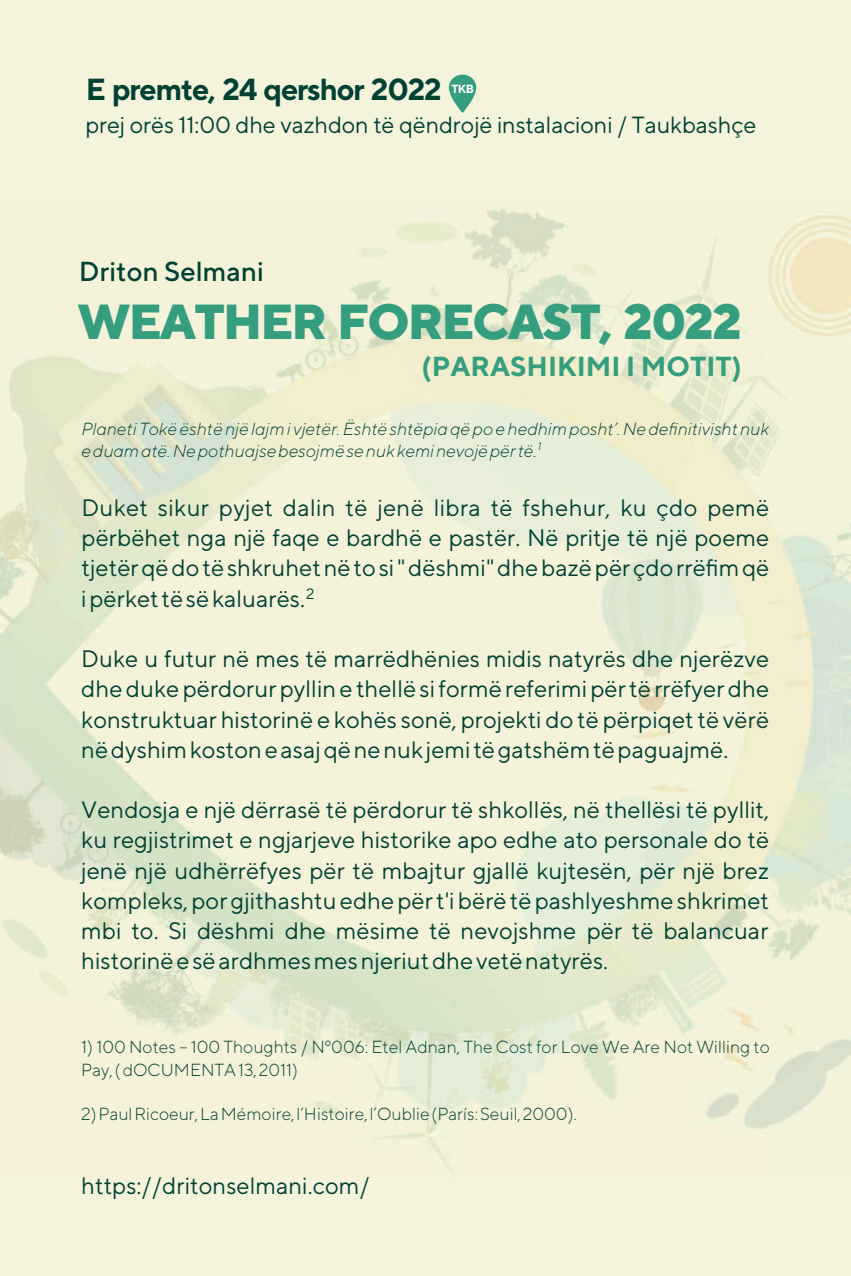
<style>
.page{position:relative;width:851px;height:1276px;background:#fff}
.page>*{position:absolute;margin:0;border:0;box-sizing:border-box;transform-origin:0 0}
.t1{font:800 49.25px "TT Norms";letter-spacing:-.035em;color:#349e7e}
.t2{font:700 30.5px "TT Norms";letter-spacing:-.04em;color:#004134}
.t3{font:700 27.5px "TT Norms";color:#349e7e}
.t4{font:500 27.5px "TT Norms";color:#004134}
.t5{font:23.75px/30.2px "TT Norms";color:#004134;text-align:justify}
.t6{font:23.5px "TT Norms";letter-spacing:-.005em;color:#004134}
.t7{font:300 17.5px/22.2px "TT Norms";color:#004134}
.t8{font:italic 300 17.5px "TT Norms";color:#004134}
.t9{font:15px "TT Norms";color:#004134}
.t10{font:700 11.75px "TT Norms";color:#fff}
.t11{font:italic 300 11.25px "TT Norms";color:#004134}
</style>
<div class="page">
<div style="left:0;top:0;width:850px;height:1276px;background:#f4f4dc"></div>
<img style="left:0;top:208px;width:765px;height:792px">
<img style="left:765px;top:215px;width:85px;height:913px">
<img style="left:121px;top:1000px;width:646px;height:174px">
<svg style="left:449px;top:75px;width:27px;height:38px"></svg>
<p class="t2" style="left:86px;top:71px;width:357px">E premte, 24 qershor 2022</p>
<p class="t6" style="left:85px;top:110px;width:672px">prej orës 11:00 dhe vazhdon të qëndrojë instalacioni / Taukbashçe</p>
<p class="t10" style="left:451px;top:82px;width:24px">TKB</p>
<p class="t4" style="left:79px;top:255px;width:186px">Driton Selmani</p>
<h1 class="t1" style="left:77px;top:291px;width:666px">WEATHER FORECAST, 2022</h1>
<p class="t3" style="left:421px;top:349px;width:321px">(PARASHIKIMI I MOTIT)</p>
<p class="t8" style="left:81px;top:418px;width:689px">Planeti Tokë është një lajm i vjetër. Është shtëpia që po e hedhim posht’. Ne definitivisht nuk</p>
<p class="t11" style="left:537px;top:439px;width:5px">1</p>
<p class="t8" style="left:81px;top:440px;width:457px">e duam atë. Ne pothuajse besojmë se nuk kemi nevojë për të.</p>
<p class="t5" style="left:81px;top:492px;width:689px">Duket sikur pyjet dalin të jenë libra të fshehur, ku çdo pemë përbëhet nga një faqe e bardhë e pastër. Në pritje të një poeme tjetër që do të shkruhet në to si " dëshmi" dhe bazë për çdo rrëfim që</p>
<p class="t9" style="left:306px;top:585px;width:10px">2</p>
<p class="t5" style="left:81px;top:583px;width:225px">i përket të së kaluarës.</p>
<p class="t5" style="left:81px;top:643px;width:689px">Duke u futur në mes të marrëdhënies midis natyrës dhe njerëzve dhe duke përdorur pyllin e thellë si formë referimi për të rrëfyer dhe konstruktuar historinë e kohës sonë, projekti do të përpiqet të vërë në dyshim koston e asaj që ne nuk jemi të gatshëm të paguajmë.</p>
<p class="t5" style="left:81px;top:794px;width:689px">Vendosja e një dërrasë të përdorur të shkollës, në thellësi të pyllit, ku regjistrimet e ngjarjeve historike apo edhe ato personale do të jenë një udhërrëfyes për të mbajtur gjallë kujtesën, për një brez kompleks, por gjithashtu edhe për t'i bërë të pashlyeshme shkrimet mbi to. Si dëshmi dhe mësime të nevojshme për të balancuar historinë e së ardhmes mes njeriut dhe vetë natyrës.</p>
<p class="t7" style="left:81px;top:1036px;width:690px">1) 100 Notes – 100 Thoughts / Nº006: Etel Adnan, The Cost for Love We Are Not Willing to<br>Pay, ( dOCUMENTA 13, 2011)</p>
<p class="t7" style="left:81px;top:1102px;width:497px">2) Paul Ricoeur, La Mémoire, l’Histoire, l’Oublie (París: Seuil, 2000).</p>
<p class="t5" style="left:81px;top:1169px;width:290px">https://dritonselmani.com/</p>
</div>
